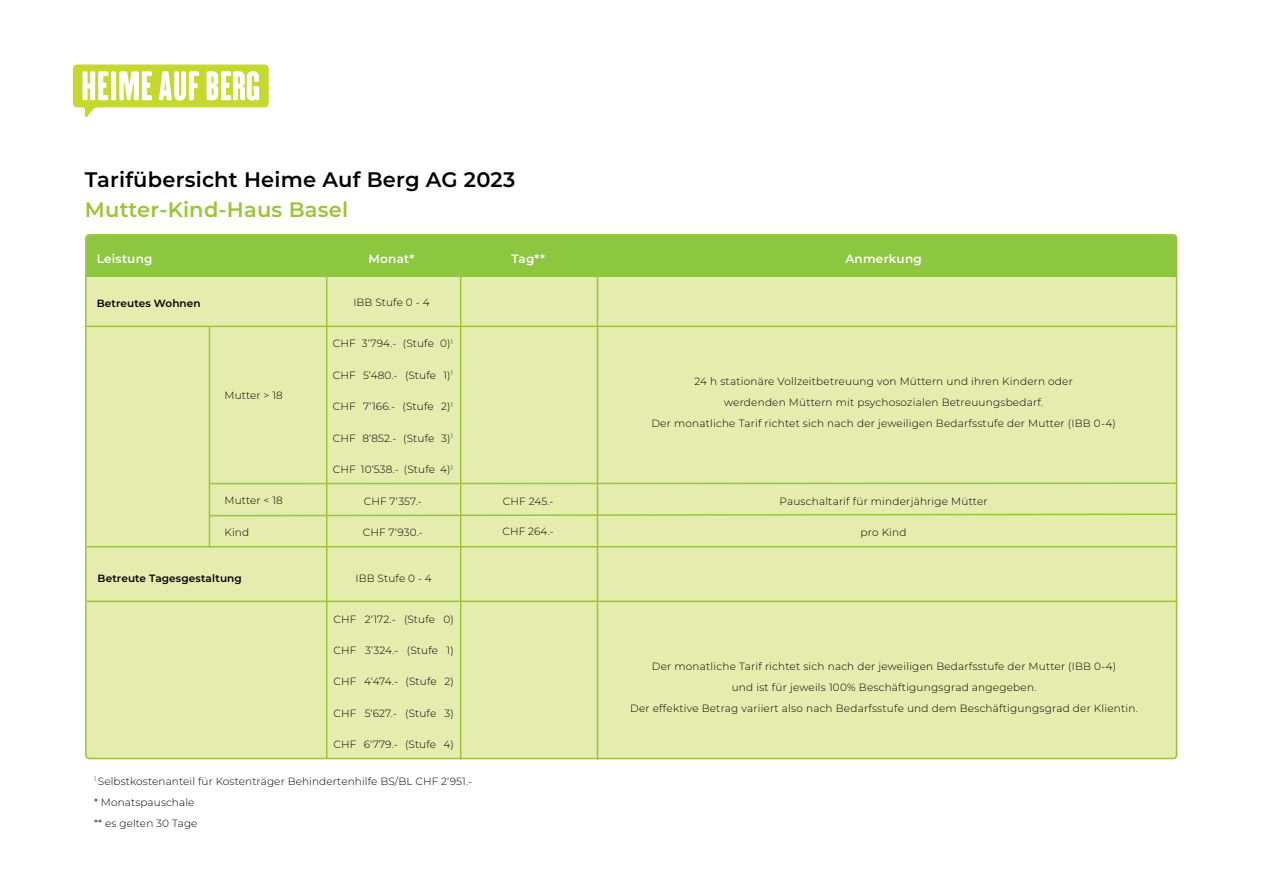
<style>
.page{position:relative;width:1263px;height:893px;background:#fff}
.page>*{position:absolute;margin:0;border:0;box-sizing:border-box;transform-origin:0 0}
.t1{font:600 21px "Montserrat";letter-spacing:.01em;color:#000}
.t2{font:600 21px "Montserrat";letter-spacing:.01em;color:#9dc436}
.t3{font:600 12px "Montserrat";letter-spacing:.02em;color:#fff}
.t4{font:300 10.5px/21px "Montserrat";letter-spacing:.02em;color:#000;text-align:center}
.t5{font:600 10.5px "Montserrat";letter-spacing:.01em;color:#000}
</style>
<div class="page">
<svg style="left:73px;top:65px;width:196px;height:52px"></svg>
<div style="left:88px;top:235px;width:1089px;height:42px;background:#8dc63f"></div>
<div style="left:86px;top:277px;width:1091px;height:482px;background:#e5edae"></div>
<hr style="left:210px;top:482px;width:966px;height:2px;background:#9dc436">
<hr style="left:326px;top:276px;width:1px;height:483px;background:#9dc436">
<hr style="left:460px;top:276px;width:1px;height:483px;background:#9dc436">
<hr style="left:597px;top:276px;width:1px;height:484px;background:#9dc436">
<hr style="left:86px;top:326px;width:1090px;height:1px;background:#9dc436">
<hr style="left:87px;top:546px;width:1089px;height:1px;background:#9dc436">
<hr style="left:87px;top:601px;width:1090px;height:1px;background:#9dc436">
<hr style="left:209px;top:327px;width:1px;height:220px;background:#9dc436">
<svg style="left:208px;top:513px;width:970px;height:4px"></svg>
<h1 class="t1" style="left:85px;top:164px;width:432px">Tarifübersicht Heime Auf Berg AG 2023</h1>
<h1 class="t2" style="left:85px;top:194px;width:265px">Mutter-Kind-Haus Basel</h1>
<p class="t3" style="left:97px;top:250px;width:57px">Leistung</p>
<p class="t3" style="left:369px;top:250px;width:47px">Monat*</p>
<p class="t5" style="left:97px;top:295px;width:106px">Betreutes Wohnen</p>
<p class="t3" style="left:511px;top:250px;width:35px">Tag**</p>
<p class="t3" style="left:845px;top:250px;width:78px">Anmerkung</p>
<p class="t4" style="left:353px;top:292px;width:78px">IBB Stufe 0 - 4</p>
<p class="t4" style="left:225px;top:385px;width:60px">Mutter &gt; 18</p>
<p class="t4" style="left:333px;top:333px;width:122px">CHF 3‘794.- (Stufe 0)<sup>1</sup></p>
<p class="t4" style="left:333px;top:364px;width:122px">CHF 5‘480.- (Stufe 1)<sup>1</sup></p>
<p class="t4" style="left:333px;top:396px;width:122px">CHF 7‘166.- (Stufe 2)<sup>1</sup></p>
<p class="t4" style="left:333px;top:427px;width:122px">CHF 8‘852.- (Stufe 3)<sup>1</sup></p>
<p class="t4" style="left:333px;top:459px;width:122px">CHF 10‘538.- (Stufe 4)<sup>1</sup></p>
<p class="t4" style="left:651px;top:370px;width:466px">24 h stationäre Vollzeitbetreuung von Müttern und ihren Kindern oder<br>werdenden Müttern mit psychosozialen Betreuungsbedarf.<br>Der monatliche Tarif richtet sich nach der jeweiligen Bedarfsstufe der Mutter (IBB 0-4)</p>
<p class="t4" style="left:225px;top:489px;width:60px">Mutter &lt; 18</p>
<p class="t4" style="left:364px;top:490px;width:60px">CHF 7‘357.-</p>
<p class="t4" style="left:225px;top:522px;width:26px">Kind</p>
<p class="t4" style="left:363px;top:522px;width:62px">CHF 7‘930.-</p>
<p class="t4" style="left:502px;top:521px;width:53px">CHF 264.-</p>
<p class="t4" style="left:503px;top:490px;width:52px">CHF 245.-</p>
<p class="t4" style="left:779px;top:490px;width:210px">Pauschaltarif für minderjährige Mütter</p>
<p class="t4" style="left:861px;top:522px;width:47px">pro Kind</p>
<p class="t5" style="left:98px;top:570px;width:146px">Betreute Tagesgestaltung</p>
<p class="t4" style="left:356px;top:567px;width:78px">IBB Stufe 0 - 4</p>
<p class="t4" style="left:334px;top:608px;width:122px">CHF 2‘172.- (Stufe 0)</p>
<p class="t4" style="left:334px;top:639px;width:122px">CHF 3‘324.- (Stufe 1)</p>
<p class="t4" style="left:334px;top:671px;width:122px">CHF 4‘474.- (Stufe 2)</p>
<p class="t4" style="left:334px;top:702px;width:122px">CHF 5‘627.- (Stufe 3)</p>
<p class="t4" style="left:334px;top:734px;width:122px">CHF 6‘779.- (Stufe 4)</p>
<p class="t4" style="left:94px;top:770px;width:380px;text-align:left"><sup>1</sup> Selbstkostenanteil für Kostenträger Behindertenhilfe BS/BL CHF 2‘951.- * Monatspauschale<br>** es gelten 30 Tage</p>
<p class="t4" style="left:630px;top:655px;width:509px">Der monatliche Tarif richtet sich nach der jeweiligen Bedarfsstufe der Mutter (IBB 0-4)<br>und ist für jeweils 100% Beschäftigungsgrad angegeben.<br>Der effektive Betrag variiert also nach Bedarfsstufe und dem Beschäftigungsgrad der Klientin.</p>
</div>
